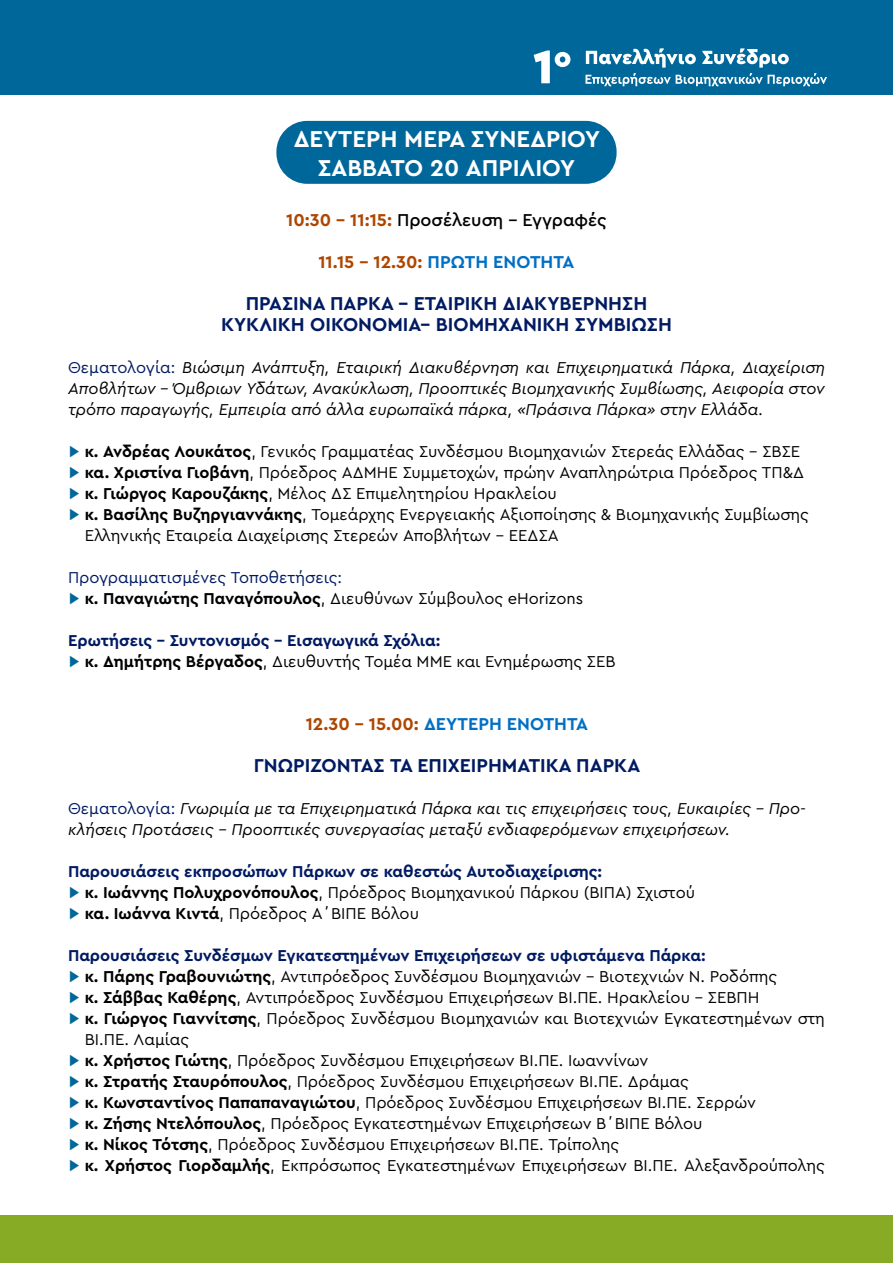
<style>
.page{position:relative;width:893px;height:1263px;background:#fff}
.page>*{position:absolute;margin:0;border:0;box-sizing:border-box;transform-origin:0 0}
.t1{font:700 24px/28.8px "Cera Pro";color:#fff;text-align:center}
.t2{font:700 19.5px/21px "Cera Pro";color:#001a62;text-align:center}
.t3{font:500 18px "Cera Pro";color:#000}
.t4{font:700 18px "Cera Pro";color:#0070c4}
.t5{font:700 18px "Cera Pro";color:#ae4600}
.t6{font:16.5px/21px "Cera Pro";color:#000}
.t7{font:italic 16.5px/21px "Cera Pro";color:#000;text-align:justify}
.t8{font:700 16.5px/21px "Cera Pro";color:#001a62}
.t9{font:16.5px/21px "Cera Pro";color:#001a62}
.s1{font-weight:700;color:#ae4600}
.s2{color:#0070c4}
.s3{font-style:normal;color:#001a62}
.s4{color:#00679a}
.s5{font-weight:700}
.s6{font-weight:700;color:#000}
.s7{color:#000}
.s8{font-weight:400;color:#00679a}
.s9{font-weight:400;color:#000}
.s10{color:#ae4600}
.s11{font-weight:700;color:#001a62}
</style>
<div class="page">
<div style="left:0;top:1216px;width:893px;height:47px;background:#87ab24"></div>
<div style="left:0;top:0;width:893px;height:94px;background:#00679a"></div>
<svg style="left:534px;top:50px;width:37px;height:33px"></svg>
<svg style="left:585px;top:48px;width:242px;height:38px"></svg>
<div style="left:276px;top:121px;width:341px;height:63px;background:#00679a;border-radius:31px"></div>
<h1 class="t1" style="left:294px;top:124px;width:308px">ΔΕΥΤΕΡΗ ΜΕΡΑ ΣΥΝΕΔΡΙΟΥ<br>ΣΑΒΒΑΤΟ 20 ΑΠΡΙΛΙΟΥ</h1>
<p class="t3" style="left:286px;top:208px;width:322px"><span class="s1">10:30 – 11:15:</span> Προσέλευση – Εγγραφές</p>
<p class="t5" style="left:318px;top:250px;width:258px">11.15 – 12.30: <span class="s2">ΠΡΩΤΗ ΕΝΟΤΗΤΑ</span></p>
<p class="t2" style="left:221px;top:292px;width:452px">ΠΡΑΣΙΝΑ ΠΑΡΚΑ – ΕΤΑΙΡΙΚΗ ΔΙΑΚΥΒΕΡΝΗΣΗ<br>ΚΥΚΛΙΚΗ ΟΙΚΟΝΟΜΙΑ– ΒΙΟΜΗΧΑΝΙΚΗ ΣΥΜΒΙΩΣΗ</p>
<p class="t7" style="left:68px;top:356px;width:758px"><span class="s3">Θεματολογία:</span> Βιώσιμη Ανάπτυξη, Εταιρική Διακυβέρνηση και Επιχειρηματικά Πάρκα, Διαχείριση Αποβλήτων – Όμβριων Υδάτων, Ανακύκλωση, Προοπτικές Βιομηχανικής Συμβίωσης, Αειφορία στον τρόπο παραγωγής, Εμπειρία από άλλα ευρωπαϊκά πάρκα, «Πράσινα Πάρκα» στην Ελλάδα.</p>
<p class="t6" style="left:68px;top:440px;width:734px"><span class="s4">▶</span> <span class="s5">κ. Ανδρέας Λουκάτος</span>, Γενικός Γραμματέας Συνδέσμου Βιομηχανιών Στερεάς Ελλάδας – ΣΒΣΕ</p>
<p class="t6" style="left:68px;top:461px;width:737px"><span class="s4">▶</span> <span class="s5">κα. Χριστίνα Γιοβάνη</span>, Πρόεδρος ΑΔΜΗΕ Συμμετοχών, πρώην Αναπληρώτρια Πρόεδρος ΤΠ&amp;Δ</p>
<p class="t6" style="left:68px;top:482px;width:490px"><span class="s4">▶</span> <span class="s5">κ. Γιώργος Καρουζάκης</span>, Μέλος ΔΣ Επιμελητηρίου Ηρακλείου</p>
<p class="t6" style="left:68px;top:503px;width:742px"><span class="s4">▶</span> <span class="s5">κ. Βασίλης Βυζηργιαννάκης</span>, Τομεάρχης Ενεργειακής Αξιοποίησης &amp; Βιομηχανικής Συμβίωσης</p>
<p class="t6" style="left:85px;top:524px;width:476px">Ελληνικής Εταιρεία Διαχείρισης Στερεών Αποβλήτων – ΕΕΔΣΑ</p>
<p class="t9" style="left:68px;top:566px;width:517px">Προγραμματισμένες Τοποθετήσεις:<br><span class="s4">▶</span> <span class="s6">κ. Παναγιώτης Παναγόπουλος</span><span class="s7">, Διευθύνων Σύμβουλος eHorizons</span></p>
<p class="t8" style="left:68px;top:629px;width:549px">Ερωτήσεις – Συντονισμός – Εισαγωγικά Σχόλια:<br><span class="s8">▶</span> <span class="s7">κ. Δημήτρης Βέργαδος</span><span class="s9">, Διευθυντής Τομέα ΜΜΕ και Ενημέρωσης ΣΕΒ</span></p>
<p class="t4" style="left:306px;top:712px;width:284px"><span class="s10">12.30 – 15.00:</span> ΔΕΥΤΕΡΗ ΕΝΟΤΗΤΑ</p>
<p class="t2" style="left:254px;top:754px;width:388px">ΓΝΩΡΙΖΟΝΤΑΣ ΤΑ ΕΠΙΧΕΙΡΗΜΑΤΙΚΑ ΠΑΡΚΑ</p>
<p class="t7" style="left:68px;top:797px;width:739px"><span class="s3">Θεματολογία:</span> Γνωριμία με τα Επιχειρηματικά Πάρκα και τις επιχειρήσεις τους, Ευκαιρίες – Προ&shy;κλήσεις Προτάσεις – Προοπτικές συνεργασίας μεταξύ ενδιαφερόμενων επιχειρήσεων.</p>
<p class="t6" style="left:68px;top:860px;width:629px"><span class="s11">Παρουσιάσεις εκπροσώπων Πάρκων σε καθεστώς Αυτοδιαχείρισης:<br></span><span class="s4">▶</span> <span class="s5">κ. Ιωάννης Πολυχρονόπουλος</span>, Πρόεδρος Βιομηχανικού Πάρκου (ΒΙΠΑ) Σχιστού <span class="s4">▶</span> <span class="s5">κα. Ιωάννα Κιντά</span>, Πρόεδρος Α΄ΒΙΠΕ Βόλου</p>
<p class="t8" style="left:68px;top:944px;width:639px">Παρουσιάσεις Συνδέσμων Εγκατεστημένων Επιχειρήσεων σε υφιστάμενα Πάρκα:</p>
<p class="t6" style="left:68px;top:965px;width:711px"><span class="s4">▶</span> <span class="s5">κ. Πάρης Γραβουνιώτης</span>, Αντιπρόεδρος Συνδέσμου Βιομηχανιών – Βιοτεχνιών Ν. Ροδόπης</p>
<p class="t6" style="left:68px;top:986px;width:693px"><span class="s4">▶</span> <span class="s5">κ. Σάββας Καθέρης</span>, Αντιπρόεδρος Συνδέσμου Επιχειρήσεων ΒΙ.ΠΕ. Ηρακλείου – ΣΕΒΠΗ</p>
<p class="t6" style="left:68px;top:1007px;width:758px"><span class="s4">▶</span> <span class="s5">κ. Γιώργος Γιαννίτσης</span>, Πρόεδρος Συνδέσμου Βιομηχανιών και Βιοτεχνιών Εγκατεστημένων στη</p>
<p class="t6" style="left:85px;top:1028px;width:106px">ΒΙ.ΠΕ. Λαμίας</p>
<p class="t6" style="left:68px;top:1049px;width:582px"><span class="s4">▶</span> <span class="s5">κ. Χρήστος Γιώτης</span>, Πρόεδρος Συνδέσμου Επιχειρήσεων ΒΙ.ΠΕ. Ιωαννίνων</p>
<p class="t6" style="left:68px;top:1070px;width:622px"><span class="s4">▶</span> <span class="s5">κ. Στρατής Σταυρόπουλος</span>, Πρόεδρος Συνδέσμου Επιχειρήσεων ΒΙ.ΠΕ. Δράμας</p>
<p class="t6" style="left:68px;top:1091px;width:689px"><span class="s4">▶</span> <span class="s5">κ. Κωνσταντίνος Παπαπαναγιώτου</span>, Πρόεδρος Συνδέσμου Επιχειρήσεων ΒΙ.ΠΕ. Σερρών</p>
<p class="t6" style="left:68px;top:1112px;width:636px"><span class="s4">▶</span> <span class="s5">κ. Ζήσης Ντελόπουλος</span>, Πρόεδρος Εγκατεστημένων Επιχειρήσεων B΄ΒΙΠΕ Βόλου</p>
<p class="t6" style="left:68px;top:1133px;width:553px"><span class="s4">▶</span> <span class="s5">κ. Νίκος Τότσης</span>, Πρόεδρος Συνδέσμου Επιχειρήσεων ΒΙ.ΠΕ. Τρίπολης</p>
<p class="t6" style="left:68px;top:1154px;width:758px"><span class="s4">▶</span> <span class="s5">κ. Χρήστος Γιορδαμλής</span>, Εκπρόσωπος Εγκατεστημένων Επιχειρήσεων ΒΙ.ΠΕ. Αλεξανδρούπολης</p>
</div>
